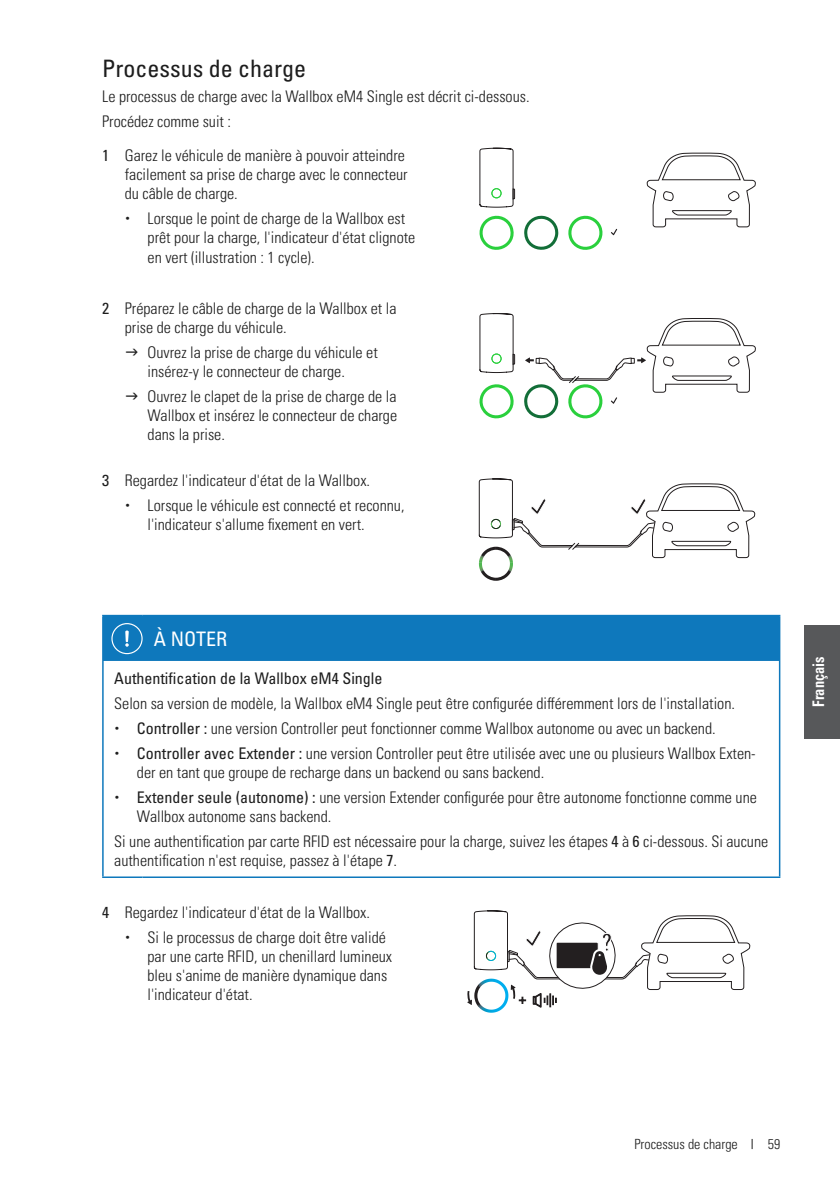
<style>
.page{position:relative;width:840px;height:1191px;background:#fff}
.page>*{position:absolute;margin:0;border:0;box-sizing:border-box;transform-origin:0 0}
.t1{font:condensed 24px "Univers LT Pro";color:#1d1d1d}
.t2{font:condensed 20px "Univers LT Pro";color:#fff}
.t3{font:300 condensed 16px/19.2px "Univers LT Pro";color:#1d1d1d}
.t4{font:condensed 16px "Univers LT Pro";color:#1d1d1d}
.t5{font:16px "Univers LTCYR 67 Bold Cond";color:#fff;scale:.9 1}
.t6{font:300 condensed 14px "Univers LT Pro";color:#1d1d1d}
.s1{font-weight:400}
</style>
<div class="page">
<div style="left:803px;top:625px;width:36px;height:113px;background:#57585a"></div>
<svg style="left:611px;top:229px;width:6px;height:6px"></svg>
<svg style="left:479px;top:215px;width:80px;height:35px"></svg>
<svg style="left:568px;top:215px;width:34px;height:35px"></svg>
<svg style="left:479px;top:148px;width:36px;height:60px"></svg>
<svg style="left:646px;top:152px;width:109px;height:75px"></svg>
<svg style="left:479px;top:313px;width:276px;height:106px"></svg>
<svg style="left:478px;top:478px;width:276px;height:103px"></svg>
<hr style="left:102px;top:615px;width:40px;height:1px;background:#0e78bc">
<hr style="left:102px;top:616px;width:2px;height:45px;background:#0e78bc">
<hr style="left:142px;top:615px;width:638px;height:1px;background:#0e78bc">
<hr style="left:778px;top:616px;width:2px;height:45px;background:#0e78bc">
<hr style="left:102px;top:661px;width:2px;height:215px;background:#0e78bc">
<hr style="left:778px;top:661px;width:2px;height:215px;background:#0e78bc">
<hr style="left:102px;top:876px;width:40px;height:2px;background:#0e78bc">
<hr style="left:142px;top:876px;width:638px;height:2px;background:#0e78bc">
<div style="left:104px;top:615px;width:674px;height:46px;background:#0e78bc"></div>
<svg style="left:467px;top:910px;width:282px;height:102px"></svg>
<h1 class="t1" style="left:102px;top:53px;width:205px">Processus de charge</h1>
<p class="t3" style="left:102px;top:83px;width:429px;line-height:24.8px">Le processus de charge avec la Wallbox eM4 Single est décrit ci-dessous.<br>Procédez comme suit :</p>
<p class="t3" style="left:125px;top:145px;width:284px;text-indent:-23px"><span class="s1">1</span> Garez le véhicule de manière à pouvoir atteindre facilement sa prise de charge avec le connecteur du câble de charge.</p>
<p class="t3" style="left:147px;top:208px;width:269px">Lorsque le point de charge de la Wallbox est prêt pour la charge, l'indicateur d'état clignote en vert (illustration : 1 cycle).</p>
<p class="t3" style="left:125px;top:298px;width:273px;text-indent:-23px"><span class="s1">2</span> Préparez le câble de charge de la Wallbox et la prise de charge du véhicule.</p>
<p class="t3" style="left:147px;top:342px;width:232px">Ouvrez la prise de charge du véhicule et insérez-y le connecteur de charge.</p>
<p class="t3" style="left:147px;top:386px;width:251px;text-align:justify">Ouvrez le clapet de la prise de charge de la Wallbox et insérez le connecteur de charge dans la prise.</p>
<p class="t3" style="left:147px;top:467px;width:258px;line-height:24.8px;text-indent:-45px"><span class="s1">3</span> Regardez l'indicateur d'état de la Wallbox.<br>Lorsque le véhicule est connecté et reconnu,</p>
<p class="t3" style="left:147px;top:514px;width:218px">l'indicateur s'allume fixement en vert.</p>
<p class="t2" style="left:154px;top:625px;width:75px">À NOTER</p>
<p class="t4" style="left:114px;top:668px;width:269px">Authentification de la Wallbox eM4 Single</p>
<p class="t3" style="left:137px;top:690px;width:620px;line-height:24.8px;text-indent:-23px">Selon sa version de modèle, la Wallbox eM4 Single peut être configurée différemment lors de l'installation.<br><span class="s1">Controller :</span> une version Controller peut fonctionner comme Wallbox autonome ou avec un backend.<br><span class="s1">Controller avec Extender :</span> une version Controller peut être utilisée avec une ou plusieurs Wallbox Exten-</p>
<p class="t3" style="left:137px;top:759px;width:621px;line-height:24.8px">der en tant que groupe de recharge dans un backend ou sans backend.<br><span class="s1">Extender seule (autonome) :</span> une version Extender configurée pour être autonome fonctionne comme une</p>
<p class="t3" style="left:114px;top:803px;width:655px;line-height:24.8px;text-indent:23px">Wallbox autonome sans backend.<br>Si une authentification par carte RFID est nécessaire pour la charge, suivez les étapes <span class="s1">4</span> à <span class="s1">6</span> ci-dessous. Si aucune</p>
<p class="t3" style="left:114px;top:849px;width:284px">authentification n'est requise, passez à l'étape <span class="s1">7</span>.</p>
<p class="t3" style="left:147px;top:899px;width:240px;line-height:24.8px;text-indent:-45px"><span class="s1">4</span> Regardez l'indicateur d'état de la Wallbox.<br>Si le processus de charge doit être validé</p>
<p class="t3" style="left:147px;top:946px;width:246px">par une carte RFID, un chenillard lumineux bleu s'anime de manière dynamique dans l'indicateur d'état.</p>
<p class="t5" style="left:808px;top:706px;width:57px;rotate:-90deg">Français</p>
<p class="t6" style="left:634px;top:1134px;width:105px">Processus de charge</p>
<p class="t6" style="left:767px;top:1134px;width:14px">59</p>
</div>
